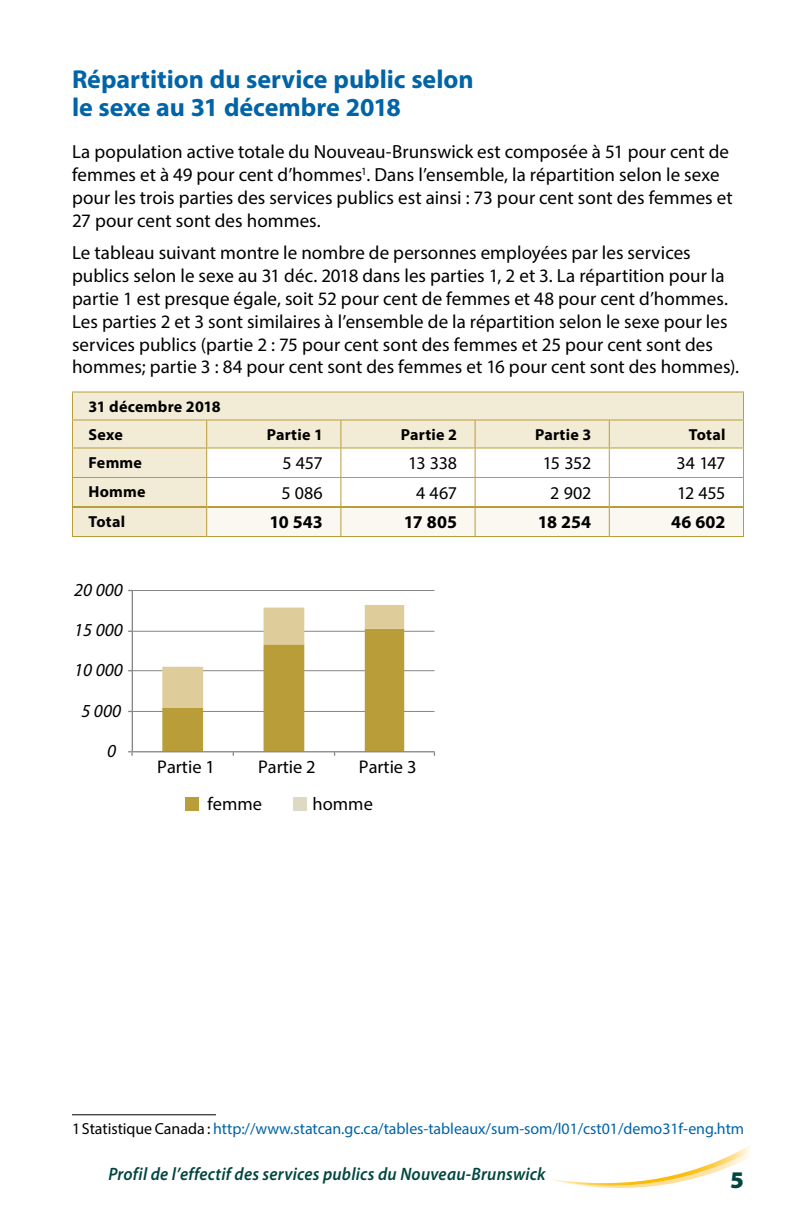
<style>
.page{position:relative;width:792px;height:1224px;background:#fff}
.page>*{position:absolute;margin:0;border:0;box-sizing:border-box;transform-origin:0 0}
.t1{font:700 26px/28px "Myriad Pro";color:#0064a7}
.t2{font:900 24px "Myriad Pro";color:#00463f}
.t3{font:19px/22.8px "Myriad Pro";letter-spacing:.005em;color:#000}
.t4{font:18.4px "Myriad Pro";color:#000}
.t5{font:italic 18.4px "Myriad Pro";color:#000}
.t6{font:italic 600 18px "Myriad Pro";letter-spacing:.015em;color:#00463f;scale:.94 1}
.t7{font:18px "Myriad Pro";letter-spacing:-.02em;color:#000}
.t8{font:700 18px "Myriad Pro";color:#000}
.t9{font:16px "Myriad Pro";letter-spacing:-.005em;color:#0064a7}
.t10{font:700 16px/28px "Myriad Pro";letter-spacing:.015em;color:#000}
.s1{color:#000}
</style>
<div class="page">
<svg style="left:552px;top:1145px;width:198px;height:43px"></svg>
<div style="left:73px;top:392px;width:133px;height:144px;background:#f2ebd6"></div>
<hr style="left:72px;top:419px;width:135px;height:1px;background:#b89d38">
<hr style="left:72px;top:447px;width:135px;height:1px;background:#b89d38">
<hr style="left:72px;top:477px;width:135px;height:1px;background:#b89d38">
<hr style="left:72px;top:536px;width:135px;height:1px;background:#b89d38">
<hr style="left:207px;top:536px;width:134px;height:1px;background:#b89d38">
<hr style="left:341px;top:536px;width:134px;height:1px;background:#b89d38">
<hr style="left:475px;top:536px;width:134px;height:1px;background:#b89d38">
<hr style="left:609px;top:536px;width:135px;height:1px;background:#b89d38">
<hr style="left:73px;top:506px;width:133px;height:2px;background:#b89d38">
<hr style="left:72px;top:391px;width:135px;height:1px;background:#b89d38">
<hr style="left:207px;top:391px;width:134px;height:1px;background:#b89d38">
<hr style="left:341px;top:391px;width:134px;height:1px;background:#b89d38">
<hr style="left:475px;top:391px;width:134px;height:1px;background:#b89d38">
<hr style="left:609px;top:391px;width:135px;height:1px;background:#b89d38">
<svg style="left:72px;top:392px;width:1px;height:144px"></svg>
<svg style="left:206px;top:392px;width:538px;height:144px"></svg>
<hr style="left:72px;top:1114px;width:144px;height:1px;background:#000">
<hr style="left:132px;top:711px;width:302px;height:1px;background:#868686">
<hr style="left:132px;top:670px;width:302px;height:1px;background:#868686">
<hr style="left:132px;top:631px;width:302px;height:1px;background:#868686">
<hr style="left:132px;top:590px;width:302px;height:1px;background:#868686">
<hr style="left:132px;top:591px;width:1px;height:161px;background:#868686">
<hr style="left:132px;top:751px;width:303px;height:1px;background:#868686">
<svg style="left:128px;top:751px;width:5px;height:5px"></svg>
<svg style="left:162px;top:605px;width:242px;height:151px"></svg>
<div style="left:185px;top:797px;width:13px;height:13px;background:#b89d38"></div>
<div style="left:294px;top:797px;width:13px;height:13px;background:#ddd9c3"></div>
<h1 class="t1" style="left:72px;top:64px;width:403px">Répartition du service public selon le sexe au 31 décembre 2018</h1>
<p class="t3" style="left:72px;top:140px;width:662px">La population active totale du Nouveau-Brunswick est composée à 51 pour cent de femmes et à 49 pour cent d’hommes<sup>1</sup>. Dans l’ensemble, la répartition selon le sexe pour les trois parties des services publics est ainsi : 73 pour cent sont des femmes et 27 pour cent sont des hommes.</p>
<p class="t3" style="left:72px;top:241px;width:669px">Le tableau suivant montre le nombre de personnes employées par les services publics selon le sexe au 31 déc. 2018 dans les parties 1, 2 et 3. La répartition pour la partie 1 est presque égale, soit 52 pour cent de femmes et 48 pour cent d’hommes.<br>Les parties 2 et 3 sont similaires à l’ensemble de la répartition selon le sexe pour les services publics (partie 2 : 75 pour cent sont des femmes et 25 pour cent sont des hommes; partie 3 : 84 pour cent sont des femmes et 16 pour cent sont des hommes).</p>
<p class="t10" style="left:88px;top:392px;width:134px">31 décembre 2018<br>Sexe</p>
<p class="t10" style="left:267px;top:420px;width:58px">Partie 1</p>
<p class="t10" style="left:401px;top:420px;width:58px">Partie 2</p>
<p class="t10" style="left:535px;top:420px;width:58px">Partie 3</p>
<p class="t10" style="left:689px;top:420px;width:38px">Total</p>
<p class="t10" style="left:88px;top:448px;width:55px">Femme</p>
<p class="t7" style="left:282px;top:452px;width:42px">5 457</p>
<p class="t7" style="left:408px;top:452px;width:50px">13 338</p>
<p class="t7" style="left:543px;top:452px;width:50px">15 352</p>
<p class="t7" style="left:677px;top:452px;width:50px">34 147</p>
<p class="t10" style="left:88px;top:478px;width:59px">Homme</p>
<p class="t7" style="left:281px;top:482px;width:43px">5 086</p>
<p class="t7" style="left:416px;top:482px;width:42px">4 467</p>
<p class="t7" style="left:550px;top:482px;width:42px">2 902</p>
<p class="t7" style="left:677px;top:482px;width:50px">12 455</p>
<p class="t10" style="left:88px;top:507px;width:38px">Total</p>
<p class="t8" style="left:269px;top:511px;width:55px">10 543</p>
<p class="t8" style="left:404px;top:511px;width:55px">17 805</p>
<p class="t8" style="left:538px;top:511px;width:55px">18 254</p>
<p class="t8" style="left:671px;top:511px;width:56px">46 602</p>
<p class="t5" style="left:74px;top:578px;width:50px">20 000</p>
<p class="t5" style="left:74px;top:619px;width:50px">15 000</p>
<p class="t5" style="left:74px;top:659px;width:50px">10 000</p>
<p class="t5" style="left:82px;top:699px;width:41px">5 000</p>
<p class="t5" style="left:107px;top:739px;width:11px">0</p>
<p class="t4" style="left:157px;top:755px;width:59px">Partie 1</p>
<p class="t4" style="left:258px;top:755px;width:59px">Partie 2</p>
<p class="t4" style="left:359px;top:755px;width:59px">Partie 3</p>
<p class="t4" style="left:208px;top:792px;width:56px">femme</p>
<p class="t4" style="left:313px;top:792px;width:62px">homme</p>
<p class="t9" style="left:72px;top:1119px;width:674px"><span class="s1">1Statistique Canada :</span> http://www.statcan.gc.ca/tables-tableaux/sum-som/l01/cst01/demo31f-eng.htm</p>
<p class="t6" style="left:108px;top:1163px;width:467px">Profil de l’effectif des services publics du Nouveau-Brunswick</p>
<p class="t2" style="left:730px;top:1164px;width:15px">5</p>
</div>
